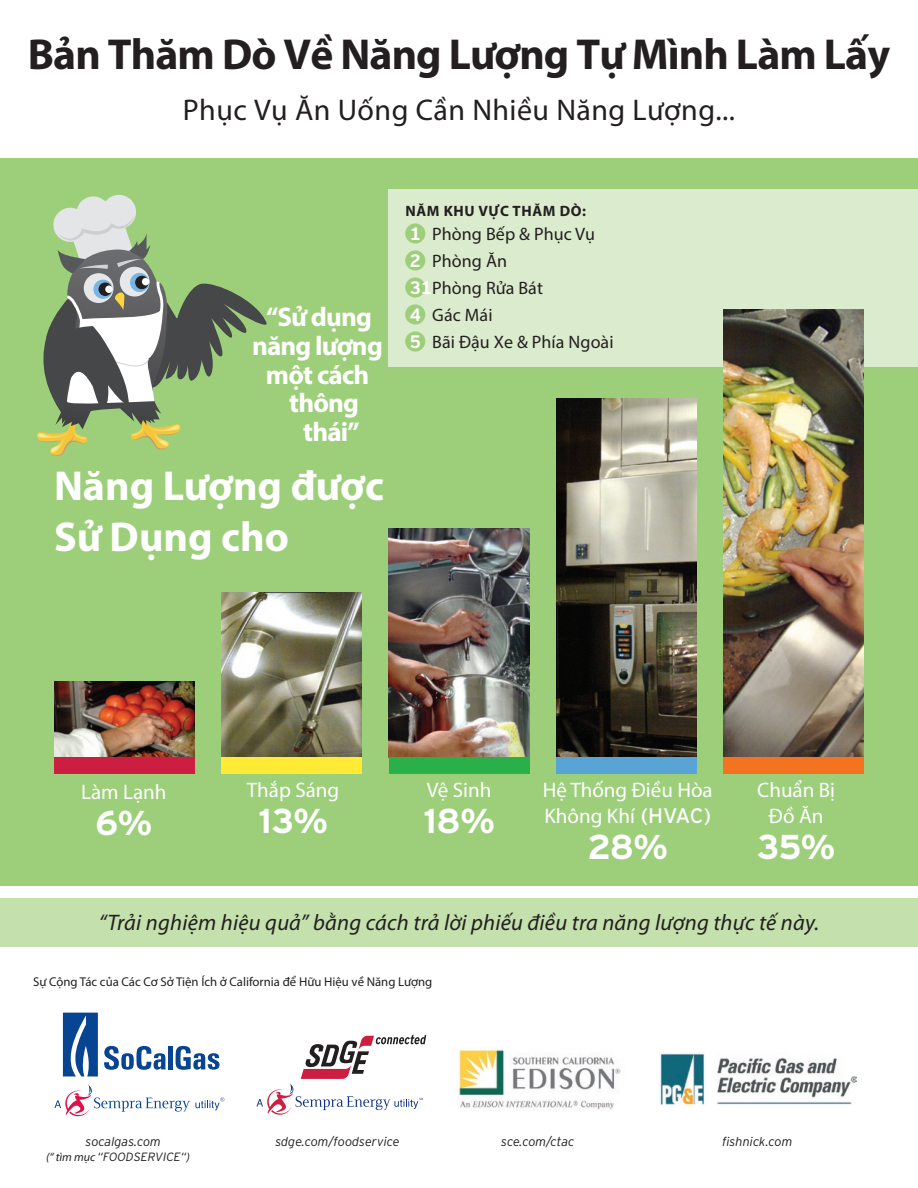
<style>
.page{position:relative;width:918px;height:1188px;background:#fff}
.page>*{position:absolute;margin:0;border:0;box-sizing:border-box;transform-origin:0 0}
.t1{font:700 43.5px "Myriad Pro";letter-spacing:-.02em;color:#231f20}
.t2{font:700 42px/50.4px "Myriad Pro";color:#fff}
.t3{font:700 34.5px "Interstate";letter-spacing:-.015em;color:#fff}
.t4{font:30px "Myriad Pro";letter-spacing:.015em;color:#231f20}
.t5{font:700 27px "Myriad Pro";letter-spacing:-.03em;color:#fff}
.t6{font:italic 22.5px "Myriad Pro";letter-spacing:.01em;color:#231f20}
.t7{font:21px/25.2px "Myriad Pro";color:#fff}
.t8{font:18px "Myriad Pro";letter-spacing:.005em;color:#231f20}
.t9{font:700 15px "Myriad Pro";letter-spacing:.045em;color:#231f20}
.t10{font:12.75px "Myriad Pro";color:#231f20}
.t11{font:italic 300 12.75px "Interstate";color:#231f20}
.t12{font:italic 300 12px "Interstate";color:#231f20}
.s1{font-family:"Interstate Bold Mono";color:#fff}
.s2{font-family:"Interstate"}
.s3{font-family:"Myriad Pro";font-weight:400}
</style>
<div class="page">
<div style="left:0;top:898px;width:918px;height:49px;background:#c3e0ad"></div>
<div style="left:0;top:158px;width:918px;height:728px;background:#9dcf7b"></div>
<div style="left:389px;top:189px;width:529px;height:177px;background:#dbebcd"></div>
<div style="left:405px;top:331px;width:20px;height:21px;background:#9dcf7b;border-radius:50%"></div>
<div style="left:405px;top:223px;width:20px;height:21px;background:#9dcf7b;border-radius:50%"></div>
<div style="left:405px;top:250px;width:20px;height:21px;background:#9dcf7b;border-radius:50%"></div>
<div style="left:405px;top:277px;width:20px;height:21px;background:#9dcf7b;border-radius:50%"></div>
<div style="left:405px;top:304px;width:20px;height:21px;background:#9dcf7b;border-radius:50%"></div>
<img style="left:458px;top:1047px;width:163px;height:62px">
<img style="left:660px;top:1053px;width:197px;height:52px">
<img style="left:54px;top:682px;width:140px;height:75px">
<div style="left:54px;top:757px;width:140px;height:17px;background:#cb1e40"></div>
<img style="left:221px;top:593px;width:141px;height:164px">
<div style="left:221px;top:757px;width:141px;height:17px;background:#ffea36"></div>
<img style="left:389px;top:528px;width:140px;height:229px">
<div style="left:389px;top:757px;width:140px;height:17px;background:#2ab049"></div>
<img style="left:556px;top:399px;width:141px;height:358px">
<div style="left:556px;top:757px;width:141px;height:17px;background:#58a5d5"></div>
<img style="left:724px;top:310px;width:140px;height:447px">
<div style="left:724px;top:757px;width:140px;height:17px;background:#f47321"></div>
<svg style="left:256px;top:1035px;width:170px;height:80px"></svg>
<svg style="left:37px;top:194px;width:230px;height:262px"></svg>
<svg style="left:63px;top:1013px;width:35px;height:63px;background:#3467a6"></svg>
<svg style="left:104px;top:1046px;width:62px;height:24px"></svg>
<div style="left:168px;top:1046px;width:5px;height:23px;background:#074592"></div>
<svg style="left:176px;top:1046px;width:44px;height:24px"></svg>
<svg style="left:54px;top:1084px;width:170px;height:32px"></svg>
<p class="t1" style="left:28px;top:26px;width:864px">Bản Thăm Dò Về Năng Lượng Tự Mình Làm Lấy</p>
<p class="t4" style="left:183px;top:91px;width:554px">Phục Vụ Ăn Uống Cần Nhiều Năng Lượng...</p>
<p class="t5" style="left:266px;top:300px;width:107px">“Sử dụng</p>
<p class="t5" style="left:252px;top:328px;width:132px">năng lượng</p>
<p class="t5" style="left:266px;top:357px;width:105px">một cách</p>
<p class="t5" style="left:289px;top:385px;width:71px">thông</p>
<p class="t5" style="left:303px;top:414px;width:58px">thái”</p>
<p class="t2" style="left:54px;top:460px;width:331px">Năng Lượng được<br>Sử Dụng cho</p>
<p class="t9" style="left:405px;top:201px;width:182px">NĂM KHU VỰC THĂM DÒ:</p>
<p class="t8" style="left:410px;top:223px;width:187px"><span class="s1">1</span> Phòng Bếp &amp; Phục Vụ</p>
<p class="t8" style="left:410px;top:250px;width:99px"><span class="s1">2</span> Phòng Ăn</p>
<p class="t8" style="left:410px;top:277px;width:135px"><span class="s1">31</span>Phòng Rửa Bát</p>
<p class="t8" style="left:410px;top:304px;width:84px"><span class="s1">4</span> Gác Mái</p>
<p class="t8" style="left:410px;top:331px;width:205px"><span class="s1">5</span> Bãi Đậu Xe &amp; Phía Ngoài</p>
<p class="t7" style="left:81px;top:779px;width:87px">Làm Lạnh</p>
<p class="t3" style="left:95px;top:803px;width:58px">6%</p>
<p class="t7" style="left:247px;top:778px;width:94px">Thắp Sáng</p>
<p class="t3" style="left:258px;top:802px;width:71px">13%</p>
<p class="t7" style="left:427px;top:778px;width:66px">Vệ Sinh</p>
<p class="t3" style="left:423px;top:802px;width:73px">18%</p>
<p class="t7" style="left:543px;top:778px;width:172px">Hệ Thống Điều Hòa<br>Không Khí <span class="s2">(HVAC)</span></p>
<p class="t3" style="left:587px;top:827px;width:82px">28%</p>
<p class="t7" style="left:757px;top:778px;width:79px;text-align:center">Chuẩn Bị<br>Đồ Ăn</p>
<p class="t3" style="left:757px;top:827px;width:80px">35%</p>
<p class="t6" style="left:99px;top:909px;width:722px">“Trải nghiệm hiệu quả” bằng cách trả lời phiếu điều tra năng lượng thực tế này.</p>
<p class="t10" style="left:33px;top:974px;width:401px">Sự Cộng Tác của Các Cơ Sở Tiện Ích ở California để Hữu Hiệu về Năng Lượng</p>
<p class="t11" style="left:86px;top:1135px;width:77px">socalgas.com</p>
<p class="t11" style="left:275px;top:1135px;width:126px">sdge.com/foodservice</p>
<p class="t11" style="left:501px;top:1135px;width:75px">sce.com/ctac</p>
<p class="t11" style="left:722px;top:1135px;width:72px">fishnick.com</p>
<p class="t12" style="left:46px;top:1151px;width:145px"><span class="s3">(“ tìm mục</span> “FOODSERVICE“<span class="s3">)</span></p>
</div>
